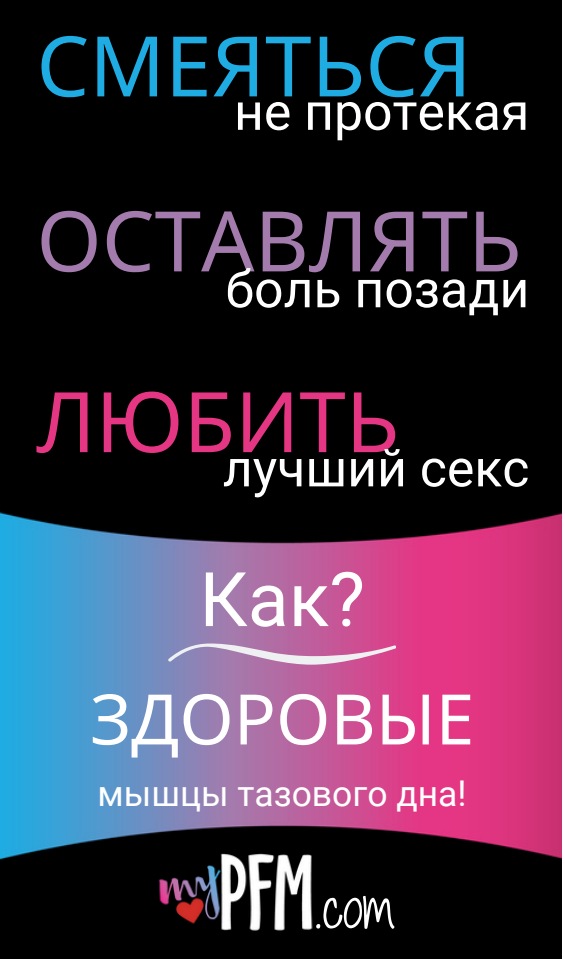
<style>
.page{position:relative;width:565px;height:963px;background:#fff}
.page>*{position:absolute;margin:0;border:0;box-sizing:border-box;transform-origin:0 0}
.t1{font:83.6px "Noto Sans";color:#a47bad}
.t2{font:83.6px "Noto Sans";color:#1eace2}
.t3{font:83.6px "Noto Sans";color:#e53684}
.t4{font:75.2px "Roboto";color:#fff}
.t5{font:69.6px "Noto Sans";color:#fff}
.t6{font:51.6px "Roboto";color:#fff}
.t7{font:51.2px "Shadows Into Light Two";color:#fff}
.t8{font:35.6px "Roboto";color:#fff}
</style>
<div class="page">
<img style="left:0;top:0;width:561px;height:958px">
<img style="left:144px;top:830px;width:185px;height:126px">
<svg style="left:168px;top:644px;width:227px;height:20px;background:#c28fb9"></svg>
<p class="t2" style="left:36px;top:7px;width:436px">СМЕЯТЬСЯ</p>
<p class="t6" style="left:234px;top:82px;width:297px">не протекая</p>
<p class="t1" style="left:36px;top:182px;width:486px">ОСТАВЛЯТЬ</p>
<p class="t6" style="left:225px;top:259px;width:305px">боль позади</p>
<p class="t3" style="left:36px;top:363px;width:364px">ЛЮБИТЬ</p>
<p class="t6" style="left:223px;top:439px;width:308px">лучший секс</p>
<p class="t4" style="left:199px;top:556px;width:167px">Как?</p>
<p class="t5" style="left:90px;top:670px;width:385px">ЗДОРОВЫЕ</p>
<p class="t8" style="left:97px;top:773px;width:370px">мышцы тазового дна!</p>
<p class="t7" style="left:314px;top:871px;width:82px">.com</p>
</div>
